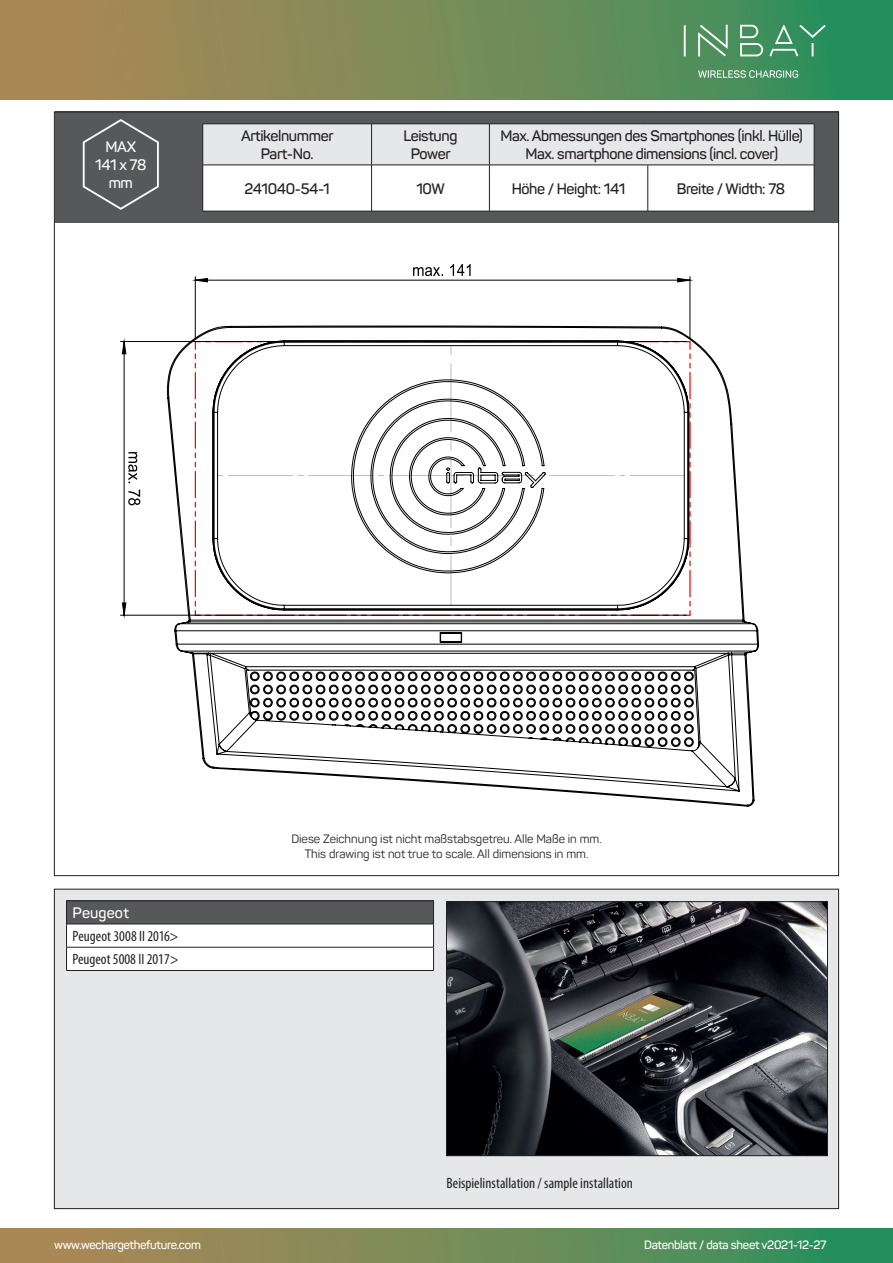
<style>
.page{position:relative;width:893px;height:1263px;background:#fff}
.page>*{position:absolute;margin:0;border:0;box-sizing:border-box;transform-origin:0 0}
.t1{font:600 15px "Panton";letter-spacing:-.025em;color:#231f20}
.Überschrift_Produktb{font:condensed 15px "Myriad Pro";color:#231f20}
.Überschrift_Produktb-2{font:600 15px "Panton";letter-spacing:-.01em;color:#fff}
.Überschrift_Produktb-3{font:600 15px "Panton";letter-spacing:.01em;color:#fff}
.t2{font:12px "Panton";color:#231f20}
.t3{font:600 12px "Panton";letter-spacing:-.025em;color:#fff}
</style>
<div class="page">
<div style="left:55px;top:112px;width:783px;height:111px;background:#57585a"></div>
<svg style="left:0;top:0;width:893px;height:99px;background:#758b58"></svg>
<svg style="left:0;top:1229px;width:893px;height:34px;background:#728c58"></svg>
<svg style="left:684px;top:25px;width:142px;height:31px;background:#5da075"></svg>
<svg style="left:698px;top:70px;width:100px;height:8px"></svg>
<svg style="left:203px;top:125px;width:611px;height:86px;background:#f0f0f1"></svg>
<hr style="left:203px;top:124px;width:169px;height:1px;background:#231f20">
<hr style="left:202px;top:124px;width:1px;height:41px;background:#231f20">
<hr style="left:372px;top:124px;width:117px;height:1px;background:#231f20">
<hr style="left:371px;top:124px;width:1px;height:41px;background:#231f20">
<hr style="left:489px;top:124px;width:159px;height:1px;background:#231f20">
<hr style="left:489px;top:124px;width:1px;height:41px;background:#231f20">
<hr style="left:648px;top:124px;width:166px;height:1px;background:#231f20">
<hr style="left:814px;top:124px;width:1px;height:41px;background:#231f20">
<hr style="left:203px;top:165px;width:169px;height:1px;background:#231f20">
<hr style="left:202px;top:165px;width:1px;height:46px;background:#231f20">
<hr style="left:372px;top:165px;width:117px;height:1px;background:#231f20">
<hr style="left:371px;top:165px;width:1px;height:46px;background:#231f20">
<hr style="left:489px;top:165px;width:159px;height:1px;background:#231f20">
<hr style="left:489px;top:165px;width:1px;height:46px;background:#231f20">
<hr style="left:648px;top:165px;width:166px;height:1px;background:#231f20">
<hr style="left:647px;top:165px;width:1px;height:46px;background:#231f20">
<hr style="left:814px;top:165px;width:1px;height:46px;background:#231f20">
<hr style="left:203px;top:211px;width:169px;height:1px;background:#231f20">
<hr style="left:372px;top:211px;width:117px;height:1px;background:#231f20">
<hr style="left:489px;top:211px;width:159px;height:1px;background:#231f20">
<hr style="left:648px;top:211px;width:166px;height:1px;background:#231f20">
<div style="left:54px;top:889px;width:785px;height:319px;background:#e6e7e9"></div>
<hr style="left:66px;top:900px;width:368px;height:1px;background:#231f20">
<svg style="left:66px;top:901px;width:368px;height:69px;background:#c0c0c1"></svg>
<hr style="left:66px;top:970px;width:368px;height:1px;background:#231f20">
<img style="left:448px;top:903px;width:378px;height:251px">
<div style="left:446px;top:901px;width:382px;height:255px;border:1px solid #231f20"></div>
<svg style="left:83px;top:119px;width:76px;height:91px"></svg>
<hr style="left:121px;top:341px;width:565px;height:1px;background:#000">
<hr style="left:121px;top:615px;width:565px;height:1px;background:#000">
<hr style="left:690px;top:277px;width:1px;height:61px;background:#000">
<hr style="left:195px;top:277px;width:1px;height:61px;background:#000">
<svg style="left:122px;top:342px;width:18px;height:273px"></svg>
<svg style="left:195px;top:264px;width:495px;height:18px"></svg>
<svg style="left:167px;top:325px;width:592px;height:482px"></svg>
<p class="Überschrift_Produktb-2" style="left:106px;top:137px;width:32px">MAX</p>
<p class="Überschrift_Produktb-2" style="left:95px;top:155px;width:53px">141 x 78</p>
<p class="Überschrift_Produktb-2" style="left:109px;top:173px;width:26px">mm</p>
<p class="t1" style="left:241px;top:126px;width:94px">Artikelnummer</p>
<p class="t1" style="left:261px;top:144px;width:54px">Part-No.</p>
<p class="t1" style="left:403px;top:126px;width:56px">Leistung</p>
<p class="t1" style="left:411px;top:144px;width:41px">Power</p>
<p class="t1" style="left:500px;top:126px;width:304px">Max. Abmessungen des Smartphones (inkl. Hülle)</p>
<p class="t1" style="left:525px;top:144px;width:254px">Max. smartphone dimensions (incl. cover)</p>
<p class="t1" style="left:244px;top:179px;width:87px">241040-54-1</p>
<p class="t1" style="left:416px;top:179px;width:30px">10W</p>
<p class="t1" style="left:512px;top:179px;width:115px">Höhe / Height: 141</p>
<p class="t1" style="left:677px;top:179px;width:110px">Breite / Width: 78</p>
<p class="Überschrift_Produktb-3" style="left:73px;top:903px;width:58px">Peugeot</p>
<p class="Überschrift_Produktb" style="left:73px;top:927px;width:107px">Peugeot 3008 II 2016&gt;</p>
<p class="Überschrift_Produktb" style="left:73px;top:950px;width:108px">Peugeot 5008 II 2017&gt;</p>
<p class="t2" style="left:291px;top:832px;width:312px">Diese Zeichnung ist nicht maßstabsgetreu. Alle Maße in mm.</p>
<p class="t2" style="left:305px;top:846px;width:285px">This drawing ist not true to scale. All dimensions in mm.</p>
<p class="Überschrift_Produktb" style="left:446px;top:1174px;width:188px">Beispielinstallation / sample installation</p>
<p class="t3" style="left:54px;top:1238px;width:148px">www.wechargethefuture.com</p>
<p class="t3" style="left:644px;top:1238px;width:184px">Datenblatt / data sheet v2021-12-27</p>
</div>
